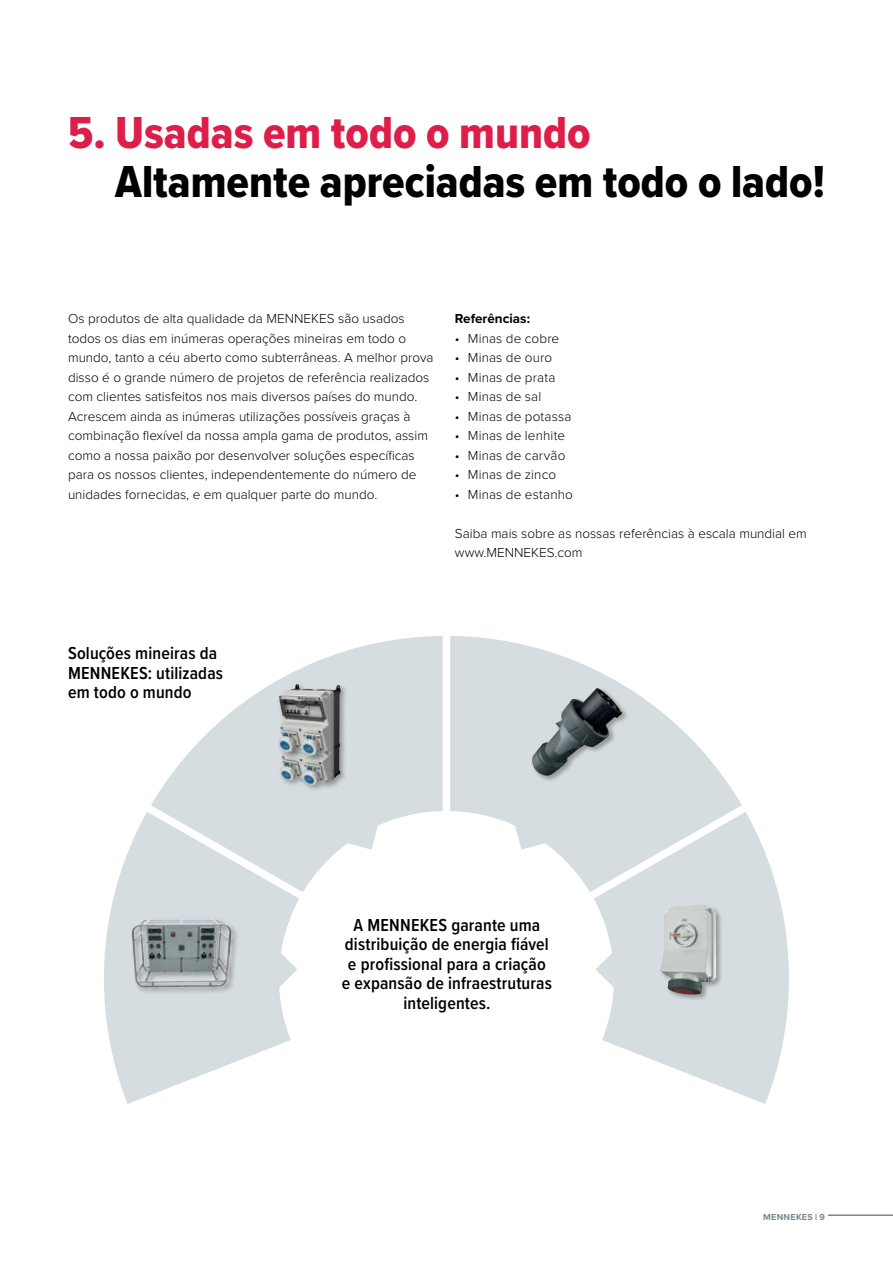
<style>
.page{position:relative;width:893px;height:1263px;background:#fff}
.page>*{position:absolute;margin:0;border:0;box-sizing:border-box;transform-origin:0 0}
.t1{font:46.5px "Proxima Nova Cond Extrabld";color:#000}
.t2{font:46.5px "Proxima Nova Cond Extrabld";color:#dd1e48}
.t3{font:600 18px/19.5px "Proxima Nova Cond";letter-spacing:.01em;color:#000}
.t4{font:300 13.5px/19.5px "Proxima Nova";color:#000}
.t5{font:700 13.5px "Proxima Nova";color:#000}
.t6{font:700 9px "Proxima Nova";letter-spacing:.03em;color:#79878f}
.s1{font-family:"Proxima Nova Extrabld";font-weight:400}
</style>
<div class="page">
<hr style="left:828px;top:1214px;width:65px;height:2px;background:#79878f">
<svg style="left:104px;top:636px;width:685px;height:468px"></svg>
<div style="left:443px;top:622px;width:7px;height:213px;background:#fff"></div>
<svg style="left:113px;top:784px;width:323px;height:205px"></svg>
<svg style="left:436px;top:784px;width:344px;height:205px"></svg>
<svg style="left:595px;top:950px;width:19px;height:38px"></svg>
<svg style="left:278px;top:950px;width:19px;height:38px"></svg>
<svg style="left:346px;top:824px;width:32px;height:26px"></svg>
<svg style="left:514px;top:824px;width:33px;height:26px"></svg>
<div style="left:131px;top:917px;width:108px;height:77px;background:#000;opacity:.3"></div>
<img style="left:131px;top:919px;width:100px;height:68px">
<div style="left:277px;top:683px;width:71px;height:109px;background:#000;opacity:.3"></div>
<img style="left:280px;top:684px;width:17px;height:11px">
<div style="left:531px;top:686px;width:98px;height:97px;background:#000;opacity:.3"></div>
<img style="left:582px;top:688px;width:15px;height:14px">
<div style="left:659px;top:903px;width:63px;height:98px;background:#000;opacity:.3"></div>
<img style="left:667px;top:904px;width:29px;height:7px">
<h1 class="t2" style="left:68px;top:98px;width:524px">5. Usadas em todo o mundo</h1>
<h1 class="t1" style="left:115px;top:147px;width:711px">Altamente apreciadas em todo o lado!</h1>
<p class="t4" style="left:68px;top:308px;width:367px">Os produtos de alta qualidade da MENNEKES são usados todos os dias em inúmeras operações mineiras em todo o mundo, tanto a céu aberto como subterrâneas. A melhor prova disso é o grande número de projetos de referência realizados com clientes satisfeitos nos mais diversos países do mundo.<br>Acrescem ainda as inúmeras utilizações possíveis graças à combinação flexível da nossa ampla gama de produtos, assim como a nossa paixão por desenvolver soluções específicas para os nossos clientes, independentemente do número de unidades fornecidas, e em qualquer parte do mundo.</p>
<p class="t5" style="left:455px;top:309px;width:77px">Referências:</p>
<p class="t4" style="left:455px;top:328px;width:106px">• Minas de cobre</p>
<p class="t4" style="left:455px;top:347px;width:99px">• Minas de ouro</p>
<p class="t4" style="left:455px;top:367px;width:102px">• Minas de prata</p>
<p class="t4" style="left:455px;top:386px;width:88px">• Minas de sal</p>
<p class="t4" style="left:455px;top:406px;width:118px">• Minas de potassa</p>
<p class="t4" style="left:455px;top:425px;width:112px">• Minas de lenhite</p>
<p class="t4" style="left:455px;top:445px;width:112px">• Minas de carvão</p>
<p class="t4" style="left:455px;top:464px;width:103px">• Minas de zinco</p>
<p class="t4" style="left:455px;top:484px;width:119px">• Minas de estanho</p>
<p class="t4" style="left:455px;top:523px;width:353px">Saiba mais sobre as nossas referências à escala mundial em www.MENNEKES.com</p>
<h2 class="t3" style="left:68px;top:643px;width:157px">Soluções mineiras da<br>MENNEKES: utilizadas em todo o mundo</h2>
<h2 class="t3" style="left:342px;top:914px;width:212px;text-align:center">A MENNEKES garante uma distribuição de energia fiável e profissional para a criação e expansão de infraestruturas inteligentes.</h2>
<p class="t6" style="left:763px;top:1211px;width:63px">MENNEKES <span class="s1">|</span> 9</p>
</div>
